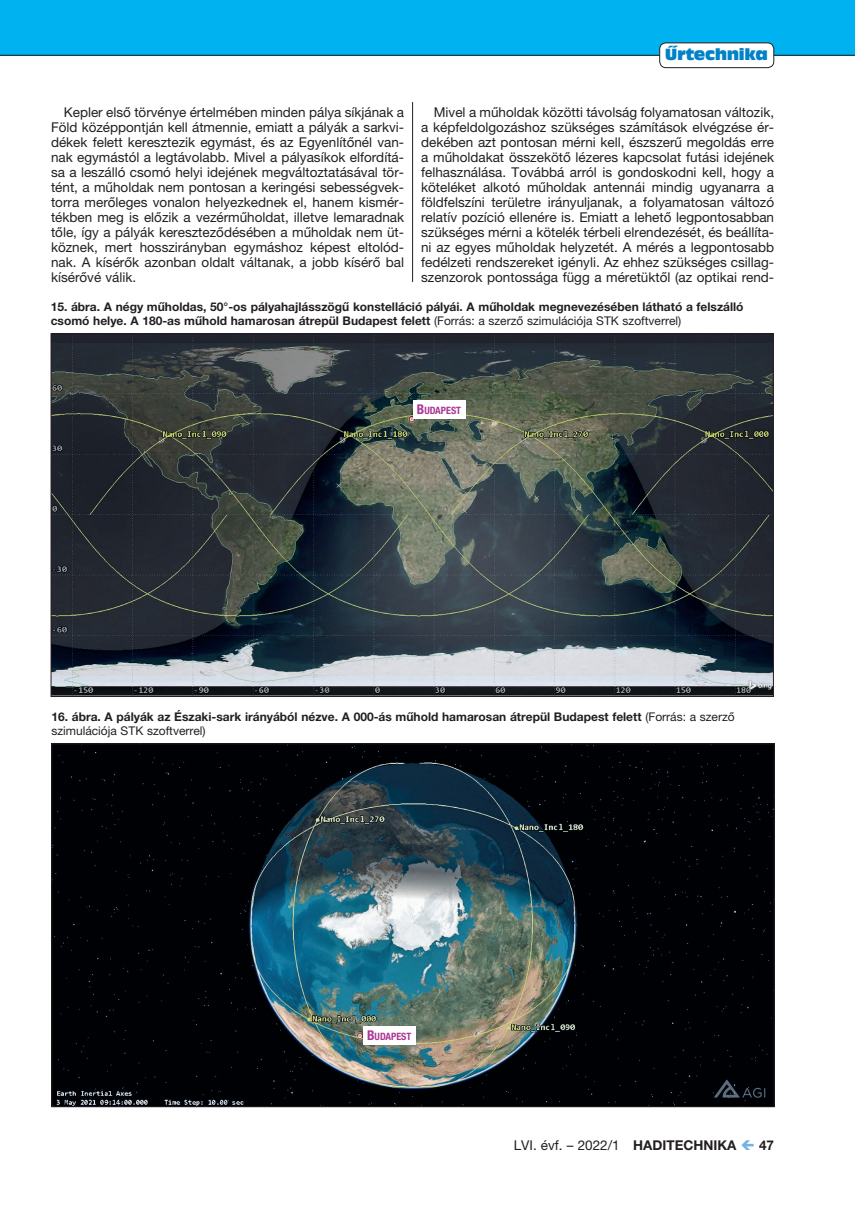
<style>
.page{position:relative;width:855px;height:1212px;background:#fff}
.page>*{position:absolute;margin:0;border:0;box-sizing:border-box;transform-origin:0 0}
.t1{font:15px "Antique Olive Compact";letter-spacing:-.02em;color:#0082c8}
.t2{font:13.5px/15px "Helvetica Neue LT Pro";color:#231f20;text-align:justify}
.t3{font:700 13.5px "Helvetica Neue LT Pro";color:#231f20}
.t4{font:700 12px/13.5px "Helvetica Neue LT Pro";color:#231f20}
.t5{font:700 condensed 10.2px "Helvetica Neue LT Pro";color:#ab3694}
.s1{font-weight:400}
.s2{font-size:13.5px}
.s3{font-weight:700}
</style>
<div class="page">
<div style="left:0;top:0;width:855px;height:55px;background:#00b2ef"></div>
<hr style="left:0;top:55px;width:855px;height:1px;background:#231f20">
<div style="left:659px;top:43px;width:114px;height:25px;background:#fff;border-radius:6px"></div>
<div style="left:659px;top:43px;width:115px;height:25px;border:1px solid #231f20;border-radius:6px"></div>
<img style="left:53px;top:745px;width:719px;height:360px">
<img style="left:53px;top:335px;width:718px;height:360px">
<div style="left:363px;top:1026px;width:52px;height:19px;background:#fff"></div>
<div style="left:412px;top:400px;width:53px;height:18px;background:#fff"></div>
<hr style="left:412px;top:102px;width:1px;height:180px;background:#231f20">
<p class="t1" style="left:664px;top:44px;width:105px">Űrtechnika</p>
<p class="t2" style="left:51px;top:105px;width:354px;text-indent:13px">Kepler első törvénye értelmében minden pálya síkjának a Föld középpontján kell átmennie, emiatt a pályák a sarkvi&shy;dékek felett keresztezik egymást, és az Egyenlítőnél van&shy;nak egymástól a legtávolabb. Mivel a pályasíkok elfordítá&shy;sa a leszálló csomó helyi idejének megváltoztatásával tör&shy;tént, a műholdak nem pontosan a keringési sebességvek&shy;torra merőleges vonalon helyezkednek el, hanem kismér&shy;tékben meg is előzik a vezérműholdat, illetve lemaradnak tőle, így a pályák kereszteződésében a műholdak nem üt&shy;köznek, mert hosszirányban egymáshoz képest eltolód&shy;nak. A kísérők azonban oldalt váltanak, a jobb kísérő bal kísérővé válik.</p>
<p class="t2" style="left:421px;top:105px;width:354px;text-indent:13px">Mivel a műholdak közötti távolság folyamatosan változik, a képfeldolgozáshoz szükséges számítások elvégzése ér&shy;dekében azt pontosan mérni kell, észszerű megoldás erre a műholdakat összekötő lézeres kapcsolat futási idejének felhasználása. Továbbá arról is gondoskodni kell, hogy a köteléket alkotó műholdak antennái mindig ugyanarra a földfelszíni területre irányuljanak, a folyamatosan változó relatív pozíció ellenére is. Emiatt a lehető legpontosabban szükséges mérni a kötelék térbeli elrendezését, és beállíta&shy;ni az egyes műholdak helyzetét. A mérés a legpontosabb fedélzeti rendszereket igényli. Az ehhez szükséges csillag&shy;szenzorok pontossága függ a méretüktől (az optikai rend-</p>
<p class="t4" style="left:51px;top:300px;width:694px">15. ábra. A négy műholdas, 50°-os pályahajlásszögű konstelláció pályái. A műholdak megnevezésében látható a felszálló csomó helye. A 180-as műhold hamarosan átrepül Budapest felett <span class="s1">(Forrás: a szerző szimulációja STK szoftverrel)</span></p>
<p class="t5" style="left:417px;top:404px;width:46px"><span class="s2">B</span>UDAPEST</p>
<p class="t4" style="left:51px;top:710px;width:684px">16. ábra. A pályák az Északi-sark irányából nézve. A 000-ás műhold hamarosan átrepül Budapest felett <span class="s1">(Forrás: a szerző szimulációja STK szoftverrel)</span></p>
<p class="t5" style="left:367px;top:1031px;width:46px"><span class="s2">B</span>UDAPEST</p>
<p class="t2" style="left:514px;top:1137px;width:224px">LVI. évf. – 2022/1 <span class="s3">HADITECHNIKA</span></p>
<p class="t3" style="left:759px;top:1137px;width:17px">47</p>
</div>
